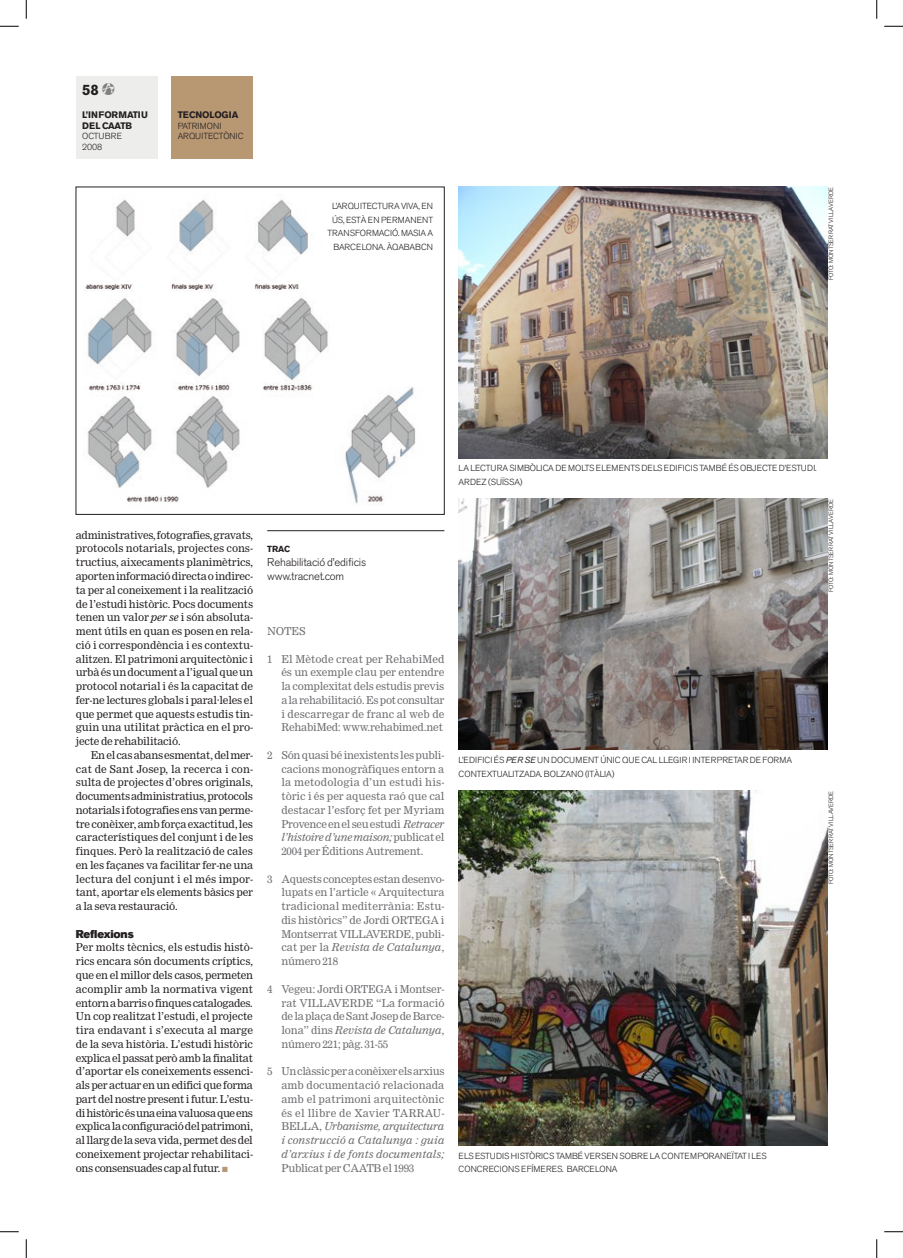
<style>
.page{position:relative;width:903px;height:1258px;background:#fff}
.page>*{position:absolute;margin:0;border:0;box-sizing:border-box;transform-origin:0 0}
.t1{font:700 15px "Akzidenz Grotesk BE";color:#231f20}
.contacto_Akzid_9{font:300 11.25px "Akzidenz Grotesk BE";color:#231f20}
.tit_txt_inf{font:11.25px "Akzidenz Grotesk BE Super";letter-spacing:-.015em;color:#231f20}
.txt_inf{font:10.62px/13.8px "Clarion";letter-spacing:-.015em;color:#6c6d70;text-align:justify}
.text_Clarion_MT_sin{font:10.62px/13.8px "Clarion";letter-spacing:-.015em;color:#231f20;text-align:justify}
.txt_inf_1er_paragraf{font:10.62px/13.8px "Clarion";letter-spacing:.005em;color:#231f20;text-align:justify}
.txt_inf-2{font:10.62px/13.8px "Clarion";letter-spacing:-.015em;color:#231f20;text-align:justify}
.t2{font:700 9.38px "Akzidenz Grotesk BE";letter-spacing:-.005em;color:#231f20}
.PEU_DE_FOTO{font:300 8.75px/13.8px "Akzidenz Grotesk BE";letter-spacing:.005em;color:#231f20}
.PEU_DE_FOTO-2{font:300 8.75px/13.8px "Akzidenz Grotesk BE";letter-spacing:-.015em;color:#231f20;text-align:right}
.contacto_Akzid_9-2{font:700 8.75px "Akzidenz Grotesk BE";color:#231f20}
.PEU_DE_FOTO-3{font:300 6.25px "Akzidenz Grotesk BE";letter-spacing:-.015em;color:#231f20}
.s1{font-family:"CAAT";font-weight:400;color:#808080}
.s2{font-style:italic}
.s3{color:#b89773}
.s4{font-weight:400;font-style:italic}
</style>
<div class="page">
<div style="left:76px;top:76px;width:81px;height:82px;background:#ededeb"></div>
<img style="left:459px;top:790px;width:368px;height:355px">
<img style="left:459px;top:187px;width:368px;height:271px">
<img style="left:459px;top:499px;width:368px;height:250px">
<img style="left:345px;top:387px;width:71px;height:117px">
<img style="left:84px;top:199px;width:244px;height:303px">
<div style="left:172px;top:76px;width:81px;height:82px;background:#b89773"></div>
<hr style="left:267px;top:530px;width:177px;height:1px;background:#231f20">
<svg style="left:0;top:25px;width:19px;height:2px"></svg>
<svg style="left:884px;top:25px;width:19px;height:2px"></svg>
<svg style="left:0;top:1231px;width:19px;height:1px"></svg>
<svg style="left:884px;top:1231px;width:19px;height:1px"></svg>
<svg style="left:25px;top:0;width:2px;height:19px"></svg>
<svg style="left:25px;top:1239px;width:2px;height:18px"></svg>
<svg style="left:876px;top:0;width:1px;height:19px"></svg>
<svg style="left:876px;top:1239px;width:1px;height:18px"></svg>
<p class="t1" style="left:82px;top:81px;width:34px">58 <span class="s1">c</span></p>
<p class="t2" style="left:82px;top:109px;width:67px">L’INFORMATI U</p>
<p class="t2" style="left:82px;top:120px;width:51px">DEL CAATB</p>
<p class="PEU_DE_FOTO" style="left:82px;top:130px;width:41px">OCTUBRE</p>
<p class="PEU_DE_FOTO" style="left:82px;top:140px;width:22px">2008</p>
<p class="t2" style="left:178px;top:109px;width:57px">TECNOLOGIA</p>
<p class="PEU_DE_FOTO" style="left:178px;top:121px;width:11px;line-height:10.6px">PATRIMONI<br>ARQUITECTÒNIC</p>
<p class="PEU_DE_FOTO-2" style="left:178px;top:119px;width:63px">REHABILITACIÓ</p>
<p class="PEU_DE_FOTO-2" style="left:328px;top:199px;width:107px">L’ARQUITECTURA VIVA, EN<br>ÚS, ESTÀ EN PERMANENT<br>TRANSFORMACIÓ. MASIA A<br>BARCELONA. ÀQABABCN</p>
<p class="PEU_DE_FOTO-3" style="left:827px;top:280px;width:95px;rotate:-90deg">FOTO: M ONTSERRAT VILLAVERD E</p>
<p class="txt_inf_1er_paragraf" style="left:76px;top:528px;width:179px">administratives, fotografies, gravats, protocols notarials, projectes cons&shy;tructius, aixecaments planimètrics, aporten informació directa o indirec&shy;ta per al coneixement i la realització de l’estudi històric. Pocs documents tenen un valor <span class="s2">per se</span> i són absoluta&shy;ment útils en quan es posen en rela&shy;ció i correspondència i es contextu&shy;alitzen. El patrimoni arquitectònic i urbà és un document a l’igual que un protocol notarial i és la capacitat de fer-ne lectures globals i paral·leles el que permet que aquests estudis tin&shy;guin una utilitat pràctica en el pro&shy;jecte de rehabilitació.</p>
<p class="txt_inf-2" style="left:76px;top:748px;width:179px;text-indent:15px">En el cas abans esmentat, del mer&shy;cat de Sant Josep, la recerca i con&shy;sulta de projectes d’obres originals, documents administratius, protocols notarials i fotografies ens van perme&shy;tre conèixer, amb força exactitud, les característiques del conjunt i de les finques. Però la realització de cales en les façanes va facilitar fer-ne una lectura del conjunt i el més impor&shy;tant, aportar els elements bàsics per a la seva restauració.</p>
<p class="tit_txt_inf" style="left:76px;top:927px;width:59px">Reflexions</p>
<p class="text_Clarion_MT_sin" style="left:76px;top:940px;width:179px">Per molts tècnics, els estudis histò&shy;rics encara són documents críptics, que en el millor dels casos, permeten acomplir amb la normativa vigent entorn a barris o finques catalogades.<br>Un cop realitzat l’estudi, el projecte tira endavant i s’executa al marge de la seva història. L’estudi històric explica el passat però amb la finalitat d’aportar els coneixements essenci&shy;als per actuar en un edifici que forma part del nostre present i futur. L’estu&shy;di històric és una eina valuosa que ens explica la configuració del patrimoni, al llarg de la seva vida, permet des del coneixement projectar rehabilitaci&shy;ons consensuades cap al futur. <span class="s3">■</span></p>
<p class="contacto_Akzid_9-2" style="left:267px;top:544px;width:24px">TRAC</p>
<p class="contacto_Akzid_9" style="left:267px;top:556px;width:101px">REHABILITACIÓ D’EDIFICIS</p>
<p class="contacto_Akzid_9" style="left:267px;top:569px;width:79px">WWW.TRACNET.COM</p>
<p class="PEU_DE_FOTO" style="left:459px;top:461px;width:360px">LA LECTURA SIMBÒLICA DE MOLTS ELEMENTS DELS EDIFICIS TAMBÉ ÉS OBJECTE D’ESTUDI.<br>ARD EZ (SUÏSSA)</p>
<p class="PEU_DE_FOTO-3" style="left:827px;top:592px;width:95px;rotate:-90deg">FOTO: M ONTSERRAT VILLAVERD E</p>
<p class="txt_inf" style="left:267px;top:624px;width:40px">NOTES</p>
<p class="txt_inf" style="left:281px;top:651px;width:165px;text-indent:-14px">1 El Mètode creat per RehabiMed és un exemple clau per entendre la complexitat dels estudis previs a la rehabilitació. Es pot consultar i descarregar de franc al web de RehabiMed: www.rehabimed.net</p>
<p class="txt_inf" style="left:281px;top:748px;width:165px;text-indent:-14px">2 Són quasi bé inexistents les publi&shy;cacions monogràfiques entorn a la metodologia d’un estudi his&shy;tòric i és per aquesta raó que cal destacar l’esforç fet per Myriam Provence en el seu estudi <span class="s2">Retracer l’histoire d’une maison;</span> publicat el 2004 per Éditions Autrement.</p>
<p class="txt_inf" style="left:281px;top:871px;width:165px;text-indent:-14px">3 Aquests conceptes estan desenvo&shy;lupats en l’article « Arquitectura tradicional mediterrània: Estu&shy;dis històrics” de Jordi ORTEGA i Montserrat VILLAVERDE, publi&shy;cat per la <span class="s2">Revista de Catalunya</span>, número 218</p>
<p class="txt_inf" style="left:281px;top:981px;width:164px;text-indent:-14px">4 Vegeu: Jordi ORTEGA i Montser&shy;rat VILLAVERDE “La formació de la plaça de Sant Josep de Barce&shy;lona” dins <span class="s2">Revista de Catalunya</span>, número 221; pàg. 31-55</p>
<p class="txt_inf" style="left:281px;top:1064px;width:165px;text-indent:-14px">5 Un clàssic per a conèixer els arxius amb documentació relacionada amb el patrimoni arquitectònic és el llibre de Xavier TARRAU-BELLA, <span class="s2">Urbanisme, arquitectura i construcció a Catalunya : guia d’arxius i de fonts documentals; </span>Publicat per CAATB el 1993</p>
<p class="PEU_DE_FOTO" style="left:459px;top:753px;width:335px">L’EDIFICI ÉS <span class="s4">PER SE</span> UN DOCUMENT ÚNIC QUE CAL LLEGIR I INTERPRETAR DE FORMA<br>CONTEXTUALITZADA. BOLZANO (ITÀLIA)</p>
<p class="PEU_DE_FOTO" style="left:459px;top:1148px;width:310px">ELS ESTUD IS HISTÒRICS TAMBÉ VERSEN SOBRE LA CONTEMPORANEÏTAT I LES<br>CONCRECIONS EFÍMERES. BARCELONA</p>
<p class="PEU_DE_FOTO-3" style="left:827px;top:884px;width:95px;rotate:-90deg">FOTO: M ONTSERRAT VILLAVERD E</p>
</div>
